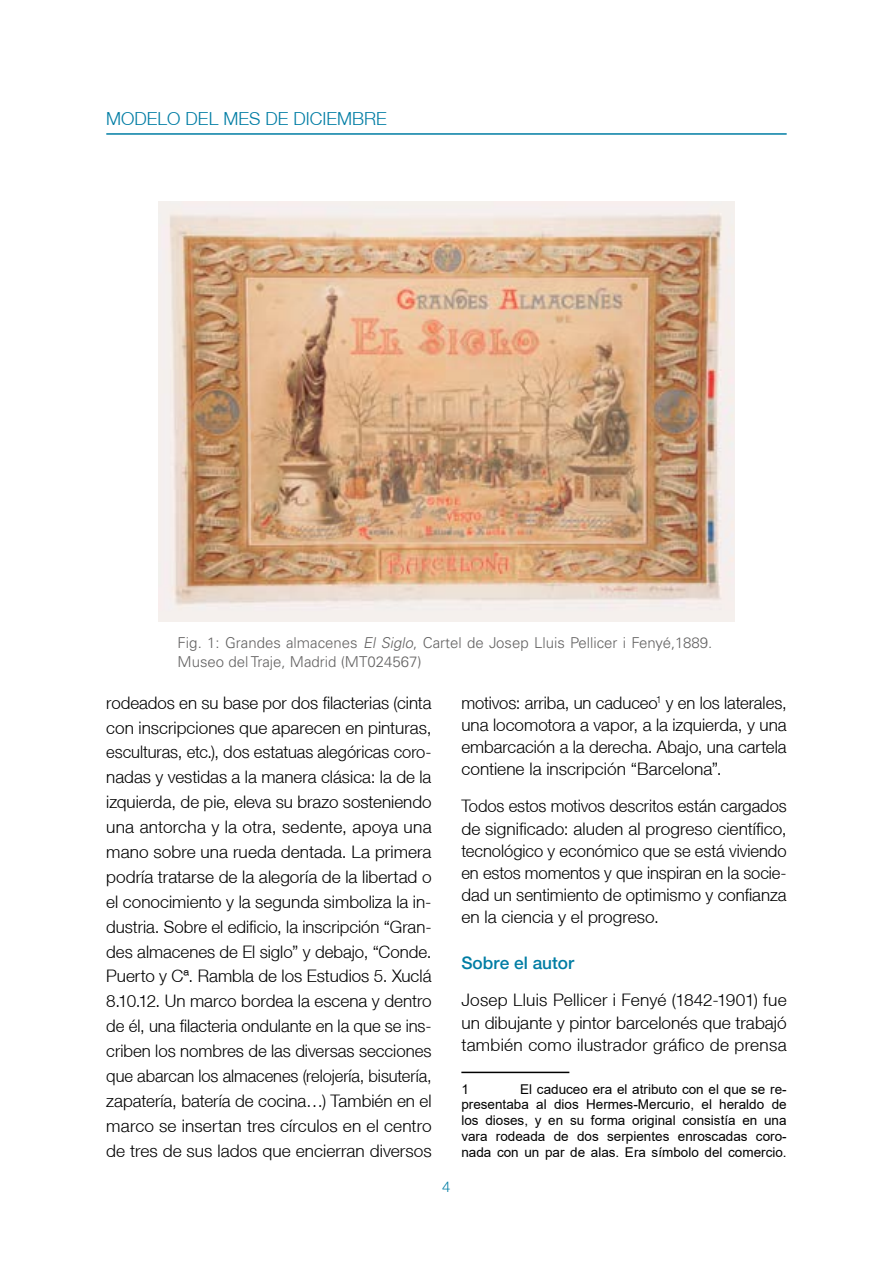
<style>
.page{position:relative;width:893px;height:1263px;background:#fff}
.page>*{position:absolute;margin:0;border:0;box-sizing:border-box;transform-origin:0 0}
.t1{font:300 18px "Helvetica Neue LT";color:#007da4}
.t2{font:300 17.25px/24.9px "Helvetica Neue LT";letter-spacing:.005em;color:#000;text-align:justify}
.t3{font:300 17.25px/22.2px "Helvetica Neue LT";letter-spacing:.005em;color:#000;text-align:justify;scale:.96 1}
.t4{font:500 17.25px "Helvetica Neue LT";letter-spacing:.005em;color:#007da4}
.t5{font:300 15px/19.5px "Univers LT Std";color:#646363}
.t6{font:300 15px "Helvetica Neue LT";color:#007da4}
.t7{font:13.5px/15.8px "Arial";color:#000;text-align:justify}
.s1{font-style:italic}
</style>
<div class="page">
<hr style="left:106px;top:133px;width:681px;height:2px;background:#007da4">
<hr style="left:461px;top:1072px;width:108px;height:1px;background:#000">
<img style="left:158px;top:201px;width:577px;height:420px">
<p class="t1" style="left:106px;top:108px;width:282px">MODELO DEL MES DE DICIEMBRE</p>
<p class="t5" style="left:178px;top:633px;width:536px">Fig. 1: Grandes almacenes <span class="s1">El Siglo</span>, Cartel de Josep Lluis Pellicer i Fenyé,1889.<br>Museo del Traje, Madrid (MT024567)</p>
<p class="t2" style="left:106px;top:690px;width:327px">rodeados en su base por dos filacterias (cinta con inscripciones que aparecen en pinturas, esculturas, etc.), dos estatuas alegóricas coro&shy;nadas y vestidas a la manera clásica: la de la izquierda, de pie, eleva su brazo sosteniendo una antorcha y la otra, sedente, apoya una mano sobre una rueda dentada. La primera podría tratarse de la alegoría de la libertad o el conocimiento y la segunda simboliza la in&shy;dustria. Sobre el edificio, la inscripción “Gran&shy;des almacenes de El siglo” y debajo, “Conde.<br>Puerto y Cª. Rambla de los Estudios 5. Xuclá 8.10.12. Un marco bordea la escena y dentro de él, una filacteria ondulante en la que se ins&shy;criben los nombres de las diversas secciones que abarcan los almacenes (relojería, bisutería, zapatería, batería de cocina…) También en el marco se insertan tres círculos en el centro de tres de sus lados que encierran diversos</p>
<p class="t3" style="left:461px;top:691px;width:340px">motivos: arriba, un caduceo<sup>1</sup> y en los laterales, una locomotora a vapor, a la izquierda, y una embarcación a la derecha. Abajo, una cartela contiene la inscripción “Barcelona”.</p>
<p class="t3" style="left:461px;top:795px;width:340px">Todos estos motivos descritos están cargados de significado: aluden al progreso científico, tecnológico y económico que se está viviendo en estos momentos y que inspiran en la socie&shy;dad un sentimiento de optimismo y confianza en la ciencia y el progreso.</p>
<p class="t4" style="left:461px;top:953px;width:114px">Sobre el autor</p>
<p class="t2" style="left:461px;top:989px;width:327px;line-height:22.2px">Josep Lluis Pellicer i Fenyé (1842-1901) fue un dibujante y pintor barcelonés que trabajó también como ilustrador gráfico de prensa</p>
<p class="t7" style="left:461px;top:1081px;width:9px">1</p>
<p class="t7" style="left:461px;top:1081px;width:327px;text-indent:59px">El caduceo era el atributo con el que se re&shy;presentaba al dios Hermes-Mercurio, el heraldo de los dioses, y en su forma original consistía en una vara rodeada de dos serpientes enroscadas coro&shy;nada con un par de alas. Era símbolo del comercio.</p>
<p class="t6" style="left:442px;top:1177px;width:10px">4</p>
</div>
